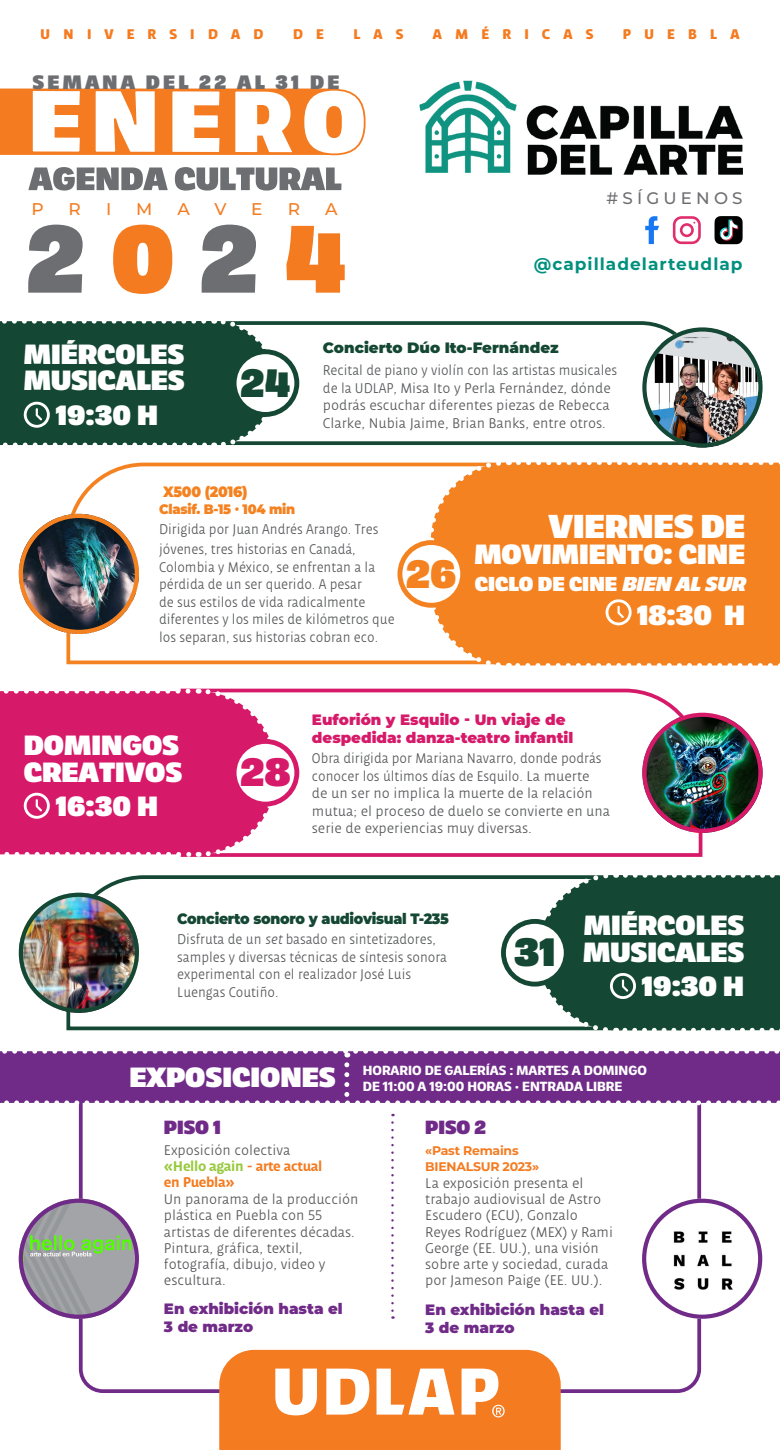
<style>
.page{position:relative;width:780px;height:1450px;background:#fff}
.page>*{position:absolute;margin:0;border:0;box-sizing:border-box;transform-origin:0 0}
.t1{font:900 37.35px "Neutronic";color:#144734}
.t2{font:900 37.35px "Neutronic";color:#f58220}
.t3{font:900 37.35px "Neutronic";color:#d61a69}
.t4{font:900 31.25px "Neutronic";color:#fff}
.t5{font:900 26.25px/26.8px "Neutronic";color:#fff}
.t6{font:900 19px "Neutronic";color:#fff}
.t7{font:900 18.32px "Neutronic";letter-spacing:.18em;color:#6d6e71}
.t8{font:900 18px "Neutronic";color:#702b88}
.t9{font:500 16.98px "Montserrat";color:#f47b20}
.t10{font:700 16.93px "Montserrat";letter-spacing:.06em;color:#00907e}
.t11{font:500 16.7px "Montserrat";letter-spacing:.25em;color:#6d6e71}
.t12{font:300 15px/17.5px "Udlap Text";color:#58595b;scale:.94 1}
.t13{font:300 15px/16.2px "Udlap Text";color:#58595b}
.t14{font:900 15px/18px "Montserrat";color:#d61a69}
.t15{font:900 15px/17.5px "Montserrat";color:#702b88}
.t16{font:700 15px/16.1px "Udlap Text";letter-spacing:-.02em;color:#f47b20}
.t17{font:900 15px "Montserrat";letter-spacing:-.015em;color:#144734;scale:.94 1}
.t18{font:900 15px "Udlap Text";letter-spacing:.85em;color:#f47b20}
.t19{font:900 15px "Montserrat";letter-spacing:-.015em;color:#144734}
.t20{font:900 15px "Montserrat";letter-spacing:-.02em;color:#f58220;scale:.94 1}
.t21{font:900 13.75px "Montserrat";letter-spacing:-.02em;color:#f58220;scale:.94 1}
.t22{font:700 12.5px/15.9px "Neutronic";color:#fff}
.t23{font:700 12.5px/15.9px "Montserrat";letter-spacing:-.02em;color:#f47b20}
.s1{font-style:italic}
.s2{font-weight:900;font-size:26.25px}
.s3{font-family:"Udlap Text"}
.s4{font-weight:300;color:#58595b}
.s5{color:#97c93d}
</style>
<div class="page">
<svg style="left:281px;top:321px;width:393px;height:124px"></svg>
<svg style="left:65px;top:462px;width:452px;height:203px"></svg>
<div style="left:463px;top:463px;width:317px;height:123px;background:#f58220"></div>
<svg style="left:426px;top:462px;width:83px;height:116px"></svg>
<svg style="left:518px;top:462px;width:262px;height:3px"></svg>
<svg style="left:0;top:88px;width:366px;height:68px"></svg>
<svg style="left:28px;top:225px;width:55px;height:68px"></svg>
<svg style="left:202px;top:225px;width:54px;height:68px"></svg>
<svg style="left:113px;top:225px;width:59px;height:69px"></svg>
<svg style="left:286px;top:226px;width:59px;height:67px"></svg>
<svg style="left:28px;top:167px;width:313px;height:24px"></svg>
<img style="left:419px;top:80px;width:323px;height:95px">
<svg style="left:645px;top:216px;width:14px;height:28px"></svg>
<svg style="left:672px;top:216px;width:28px;height:28px"></svg>
<svg style="left:714px;top:216px;width:28px;height:28px"></svg>
<svg style="left:0;top:321px;width:281px;height:125px;background:#255443"></svg>
<svg style="left:425px;top:586px;width:355px;height:80px;background:#f58b30"></svg>
<div style="left:234px;top:352px;width:63px;height:62px;background:#fff;border-radius:50%"></div>
<div style="left:232px;top:349px;width:67px;height:68px;border:5px solid #144734;border-radius:50%"></div>
<div style="left:400px;top:543px;width:62px;height:62px;background:#fff;border-radius:50%"></div>
<div style="left:397px;top:540px;width:68px;height:68px;border:5px solid #f58220;border-radius:50%"></div>
<img style="left:648px;top:331px;width:114px;height:116px">
<div style="left:642px;top:327px;width:120px;height:121px;border:4px solid #144734;border-radius:50%"></div>
<img style="left:19px;top:514px;width:120px;height:120px;border-radius:60px">
<div style="left:19px;top:514px;width:120px;height:120px;border:4px solid #f58220;border-radius:50%"></div>
<svg style="left:281px;top:688px;width:423px;height:169px"></svg>
<svg style="left:0;top:688px;width:281px;height:169px;background:#da3279"></svg>
<div style="left:234px;top:741px;width:63px;height:63px;background:#fff;border-radius:50%"></div>
<div style="left:232px;top:739px;width:67px;height:68px;border:5px solid #d61a69;border-radius:50%"></div>
<img style="left:642px;top:716px;width:120px;height:117px">
<div style="left:642px;top:713px;width:120px;height:120px;border:4px solid #d61a69;border-radius:50%"></div>
<svg style="left:66px;top:875px;width:467px;height:156px"></svg>
<svg style="left:533px;top:875px;width:247px;height:156px;background:#295746"></svg>
<div style="left:503px;top:921px;width:63px;height:63px;background:#fff;border-radius:50%"></div>
<div style="left:501px;top:919px;width:67px;height:68px;border:5px solid #144734;border-radius:50%"></div>
<img style="left:19px;top:893px;width:120px;height:120px">
<div style="left:19px;top:893px;width:120px;height:120px;border:4px solid #144734;border-radius:50%"></div>
<svg style="left:391px;top:1123px;width:3px;height:196px"></svg>
<img style="left:19px;top:1199px;width:116px;height:120px">
<div style="left:19px;top:1199px;width:120px;height:120px;border:4px solid #702b88;border-radius:50%"></div>
<img style="left:642px;top:1199px;width:120px;height:120px;border-radius:60px">
<div style="left:642px;top:1199px;width:120px;height:120px;border:4px solid #702b88;border-radius:50%"></div>
<svg style="left:0;top:1051px;width:780px;height:56px;background:#7b3c91"></svg>
<svg style="left:219px;top:1350px;width:341px;height:100px"></svg>
<p class="t18" style="left:40px;top:25px;width:225px">UNIVERSIDAD</p>
<p class="t18" style="left:293px;top:25px;width:33px">D E</p>
<p class="t18" style="left:353px;top:25px;width:52px">LAS</p>
<p class="t18" style="left:432px;top:25px;width:162px">AMÉRICAS</p>
<p class="t18" style="left:622px;top:25px;width:119px">PUEBLA</p>
<p class="t7" style="left:32px;top:68px;width:308px">SEMANA DEL 22 AL 31 DE</p>
<p class="t9" style="left:31px;top:197px;width:14px">P</p>
<p class="t9" style="left:69px;top:197px;width:14px">R</p>
<p class="t9" style="left:106px;top:197px;width:7px">I</p>
<p class="t9" style="left:136px;top:197px;width:18px">M</p>
<p class="t9" style="left:177px;top:197px;width:14px">A</p>
<p class="t9" style="left:214px;top:197px;width:14px">V</p>
<p class="t9" style="left:251px;top:197px;width:13px">E</p>
<p class="t9" style="left:288px;top:197px;width:14px">R</p>
<p class="t9" style="left:325px;top:197px;width:14px">A</p>
<p class="t11" style="left:606px;top:186px;width:137px">#SÍGUENOS</p>
<p class="t10" style="left:534px;top:252px;width:210px">@capilladelarteudlap</p>
<h3 class="t5" style="left:24px;top:338px;width:162px">MIÉRCOLES<br>MUSICALES</h3>
<h3 class="t5" style="left:56px;top:399px;width:104px">19:30 H</h3>
<h1 class="t1" style="left:240px;top:354px;width:51px">24</h1>
<p class="t19" style="left:323px;top:336px;width:237px">Concierto Dúo Ito-Fernández</p>
<p class="t12" style="left:323px;top:362px;width:314px">Recital de piano y violín con las artistas musicales de la UDLAP, Misa Ito y Perla Fernández, dónde podrás escuchar diferentes piezas de Rebecca Clarke, Nubia Jaime, Brian Banks, entre otros.</p>
<p class="t20" style="left:163px;top:481px;width:91px">X500 (2016)</p>
<p class="t21" style="left:159px;top:498px;width:146px">Clasif. B-15 <span class="s1">·</span> 104 min</p>
<p class="t12" style="left:159px;top:519px;width:235px;line-height:20.2px">Dirigida por Juan Andrés Arango. Tres jóvenes, tres historias en Canadá,</p>
<p class="t12" style="left:159px;top:558px;width:252px">Colombia y México, se enfrentan a la pérdida de un ser querido. A pesar<br>de sus estilos de vida radicalmente diferentes y los miles de kilómetros que los separan, sus historias cobran eco.</p>
<h1 class="t2" style="left:406px;top:545px;width:52px">26</h1>
<h2 class="t4" style="left:549px;top:502px;width:198px">VIERNES DE</h2>
<h3 class="t5" style="left:474px;top:539px;width:272px">MOVIMIENTO: CINE</h3>
<p class="t6" style="left:474px;top:569px;width:277px">CICLO DE CINE <span class="s1">BIEN AL SUR</span></p>
<h3 class="t5" style="left:637px;top:600px;width:109px">18:30 H</h3>
<h3 class="t5" style="left:24px;top:729px;width:160px">DOMINGOS<br>CREATIVOS</h3>
<h3 class="t5" style="left:56px;top:791px;width:104px">16:30 H</h3>
<h1 class="t3" style="left:240px;top:743px;width:51px">28</h1>
<p class="t14" style="left:312px;top:710px;width:263px">Euforión y Esquilo - Un viaje de despedida: danza-teatro infantil</p>
<p class="t12" style="left:312px;top:750px;width:319px">Obra dirigida por Mariana Navarro, donde podrás conocer los últimos días de Esquilo. La muerte<br>de un ser no implica la muerte de la relación mutua; el proceso de duelo se convierte en una serie de experiencias muy diversas.</p>
<p class="t17" style="left:177px;top:908px;width:290px">Concierto sonoro y audiovisual T-235</p>
<p class="t12" style="left:177px;top:931px;width:288px">Disfruta de un <span class="s1">set</span> basado en sintetizadores, samples y diversas técnicas de síntesis sonora experimental con el realizador José Luis Luengas Coutiño.</p>
<h1 class="t1" style="left:514px;top:923px;width:43px">31</h1>
<h3 class="t5" style="left:583px;top:909px;width:162px">MIÉRCOLES<br>MUSICALES</h3>
<h3 class="t5" style="left:642px;top:971px;width:104px">19:30 H</h3>
<p class="t22" style="left:363px;top:1061px;width:285px;text-indent:-233px"><span class="s2">EXPOSICIONES</span> HORARIO DE GALERÍAS : MARTES A DOMINGO<br>DE 11:00 A 19:00 HORAS <span class="s3">•</span> ENTRADA LIBRE</p>
<p class="t8" style="left:164px;top:1113px;width:58px">PISO 1</p>
<p class="t8" style="left:425px;top:1113px;width:62px">PISO 2</p>
<p class="t16" style="left:164px;top:1142px;width:160px"><span class="s4">Exposición colectiva </span><span class="s5">«Hello again</span> - arte actual en Puebla»</p>
<p class="t13" style="left:164px;top:1191px;width:196px">Un panorama de la producción plástica en Puebla con 55 artistas de diferentes décadas.<br>Pintura, gráfica, textil, fotografía, dibujo, video y escultura.</p>
<p class="t15" style="left:164px;top:1299px;width:180px">En exhibición hasta el<br>3 de marzo</p>
<p class="t23" style="left:425px;top:1142px;width:115px">«Past Remains<br>BIENALSUR 2023»</p>
<p class="t13" style="left:425px;top:1175px;width:189px">La exposición presenta el trabajo audiovisual de Astro<br>Escudero (ECU), Gonzalo<br>Reyes Rodríguez (MEX) y Rami<br>George (EE. UU.), una visión sobre arte y sociedad, curada por Jameson Paige (EE. UU.).</p>
<p class="t15" style="left:425px;top:1300px;width:180px">En exhibición hasta el<br>3 de marzo</p>
</div>
